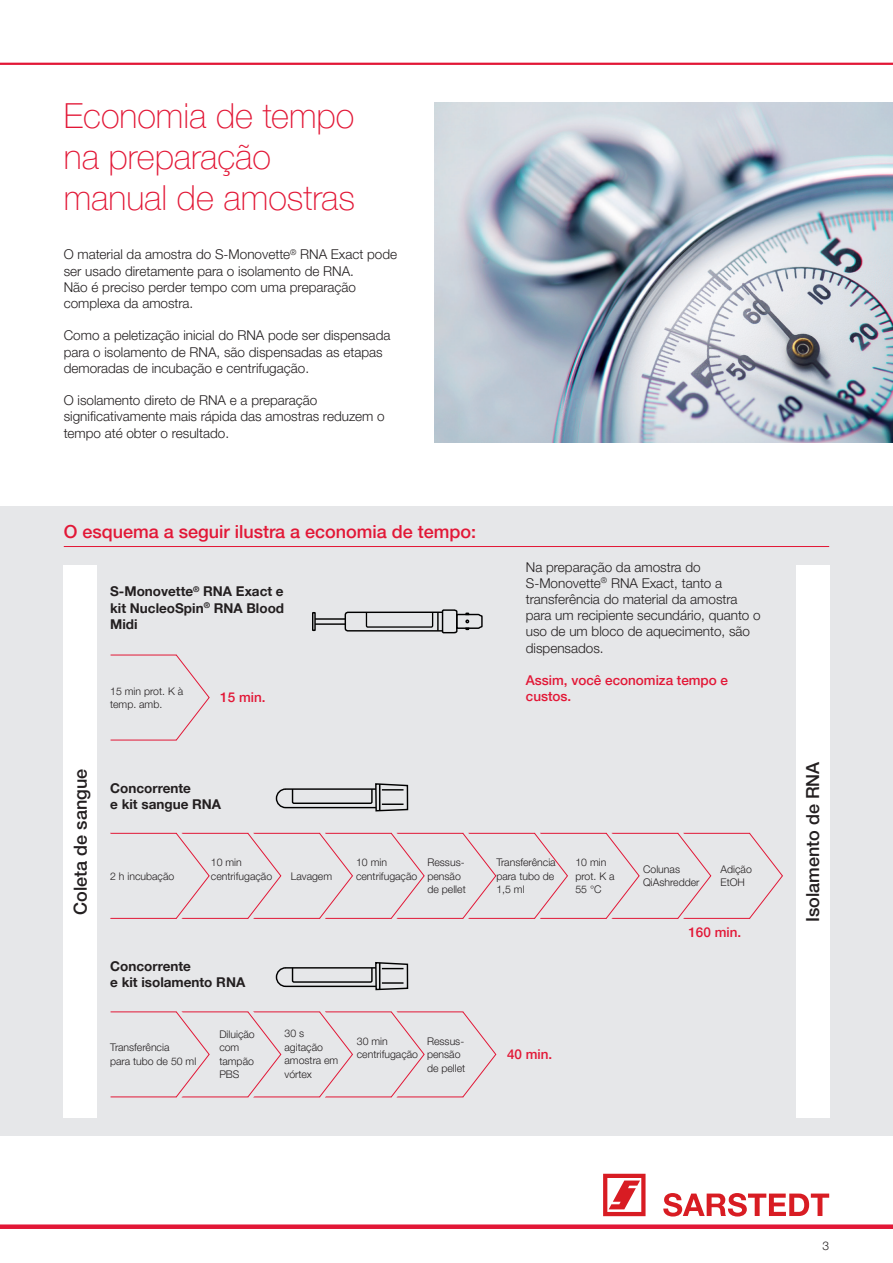
<style>
.page{position:relative;width:893px;height:1263px;background:#fff}
.page>*{position:absolute;margin:0;border:0;box-sizing:border-box;transform-origin:0 0}
.t1{font:100 34.5px/41.4px "Helvetica Neue LTW1 G";color:#e21736}
.t2{font:500 18px "Helvetica Neue LTW1 G";color:#e21736}
.t3{font:500 18px "Helvetica Neue LTW1 G";color:#231f20}
.t4{font:300 13.5px/16.2px "Helvetica Neue LTW1 G";color:#231f20}
.t5{font:700 13.5px/16.2px "Helvetica Neue LTW1 G";color:#231f20}
.t6{font:500 13.5px/16.2px "Helvetica Neue LTW1 G";color:#e21736}
.t7{font:300 12px "Helvetica Neue LTW1 G";color:#231f20}
.t8{font:300 10.5px/13.5px "Helvetica Neue LTW1 G";color:#231f20}
</style>
<div class="page">
<hr style="left:0;top:63px;width:893px;height:2px;background:#e21736">
<svg style="left:603px;top:1174px;width:42px;height:42px"></svg>
<svg style="left:663px;top:1193px;width:166px;height:23px"></svg>
<img style="left:435px;top:102px;width:458px;height:340px">
<div style="left:0;top:506px;width:893px;height:629px;background:#e6e7e9"></div>
<svg style="left:110px;top:654px;width:100px;height:87px"></svg>
<svg style="left:110px;top:1011px;width:387px;height:87px"></svg>
<div style="left:64px;top:566px;width:33px;height:552px;background:#fff"></div>
<div style="left:796px;top:566px;width:33px;height:552px;background:#fff"></div>
<svg style="left:276px;top:783px;width:132px;height:28px"></svg>
<hr style="left:382px;top:803px;width:21px;height:2px;background:#000">
<svg style="left:110px;top:832px;width:673px;height:87px"></svg>
<hr style="left:315px;top:618px;width:30px;height:2px;background:#000">
<hr style="left:315px;top:623px;width:30px;height:2px;background:#000">
<div style="left:312px;top:612px;width:4px;height:19px;border:1px solid #000"></div>
<svg style="left:344px;top:609px;width:139px;height:24px"></svg>
<svg style="left:276px;top:962px;width:132px;height:28px"></svg>
<hr style="left:382px;top:982px;width:21px;height:2px;background:#000">
<hr style="left:64px;top:546px;width:765px;height:1px;background:#e21736">
<div style="left:0;top:1224px;width:893px;height:5px;background:#e21736"></div>
<h1 class="t1" style="left:64px;top:95px;width:293px">Economia de tempo na preparação manual de amostras</h1>
<p class="t4" style="left:64px;top:246px;width:335px">O material da amostra do S-Monovette<sup>®</sup> RNA Exact pode ser usado diretamente para o isolamento de RNA.<br>Não é preciso perder tempo com uma preparação complexa da amostra.</p>
<p class="t4" style="left:64px;top:327px;width:328px">Como a peletização inicial do RNA pode ser dispensada para o isolamento de RNA, são dispensadas as etapas demoradas de incubação e centrifugação.</p>
<p class="t4" style="left:64px;top:392px;width:322px">O isolamento direto de RNA e a preparação significativamente mais rápida das amostras reduzem o tempo até obter o resultado.</p>
<h2 class="t2" style="left:64px;top:521px;width:414px">O esquema a seguir ilustra a economia de tempo:</h2>
<p class="t5" style="left:110px;top:583px;width:176px;text-align:justify">S-Monovette<sup>®</sup> RNA Exact e kit NucleoSpin<sup>®</sup> RNA Blood Midi</p>
<p class="t8" style="left:110px;top:684px;width:75px">15 min prot. K à temp. amb.</p>
<p class="t6" style="left:220px;top:689px;width:47px">15 min.</p>
<p class="t4" style="left:526px;top:559px;width:236px">Na preparação da amostra do<br>S-Monovette<sup>®</sup> RNA Exact, tanto a transferência do material da amostra para um recipiente secundário, quanto o uso de um bloco de aquecimento, são dispensados.</p>
<p class="t6" style="left:526px;top:672px;width:204px">Assim, você economiza tempo e custos.</p>
<h2 class="t3" style="left:70px;top:915px;width:147px;rotate:-90deg">Coleta de sangue</h2>
<h2 class="t3" style="left:802px;top:922px;width:162px;rotate:-90deg">Isolamento de RNA</h2>
<p class="t5" style="left:110px;top:780px;width:112px">Concorrente<br>e kit sangue RNA</p>
<p class="t8" style="left:427px;top:855px;width:40px">Ressus&shy;pensão de pellet</p>
<p class="t8" style="left:496px;top:855px;width:61px">Transferência para tubo de<br>1,5 ml</p>
<p class="t8" style="left:643px;top:862px;width:58px">Colunas<br>QiAshredder</p>
<p class="t8" style="left:721px;top:862px;width:33px">Adição<br>EtOH</p>
<p class="t8" style="left:211px;top:855px;width:63px">10 min centrifugação</p>
<p class="t8" style="left:356px;top:855px;width:32px">10 min</p>
<p class="t8" style="left:575px;top:855px;width:41px">10 min prot. K a<br>55 °C</p>
<p class="t8" style="left:110px;top:869px;width:66px">2 h incubação</p>
<p class="t8" style="left:291px;top:869px;width:43px">Lavagem</p>
<p class="t8" style="left:356px;top:869px;width:63px">centrifugação</p>
<p class="t5" style="left:110px;top:958px;width:137px">Concorrente<br>e kit isolamento RNA</p>
<p class="t8" style="left:110px;top:1041px;width:88px">Transferência<br>para tubo de 50 ml</p>
<p class="t8" style="left:219px;top:1027px;width:37px">Diluição com tampão<br>PBS</p>
<p class="t8" style="left:284px;top:1027px;width:55px">30 s agitação amostra em vórtex</p>
<p class="t8" style="left:357px;top:1034px;width:63px">30 min centrifugação</p>
<p class="t8" style="left:427px;top:1034px;width:40px">Ressus&shy;pensão de pellet</p>
<p class="t6" style="left:507px;top:1046px;width:47px">40 min.</p>
<p class="t6" style="left:688px;top:924px;width:54px">160 min.</p>
<p class="t7" style="left:822px;top:1238px;width:8px">3</p>
</div>
